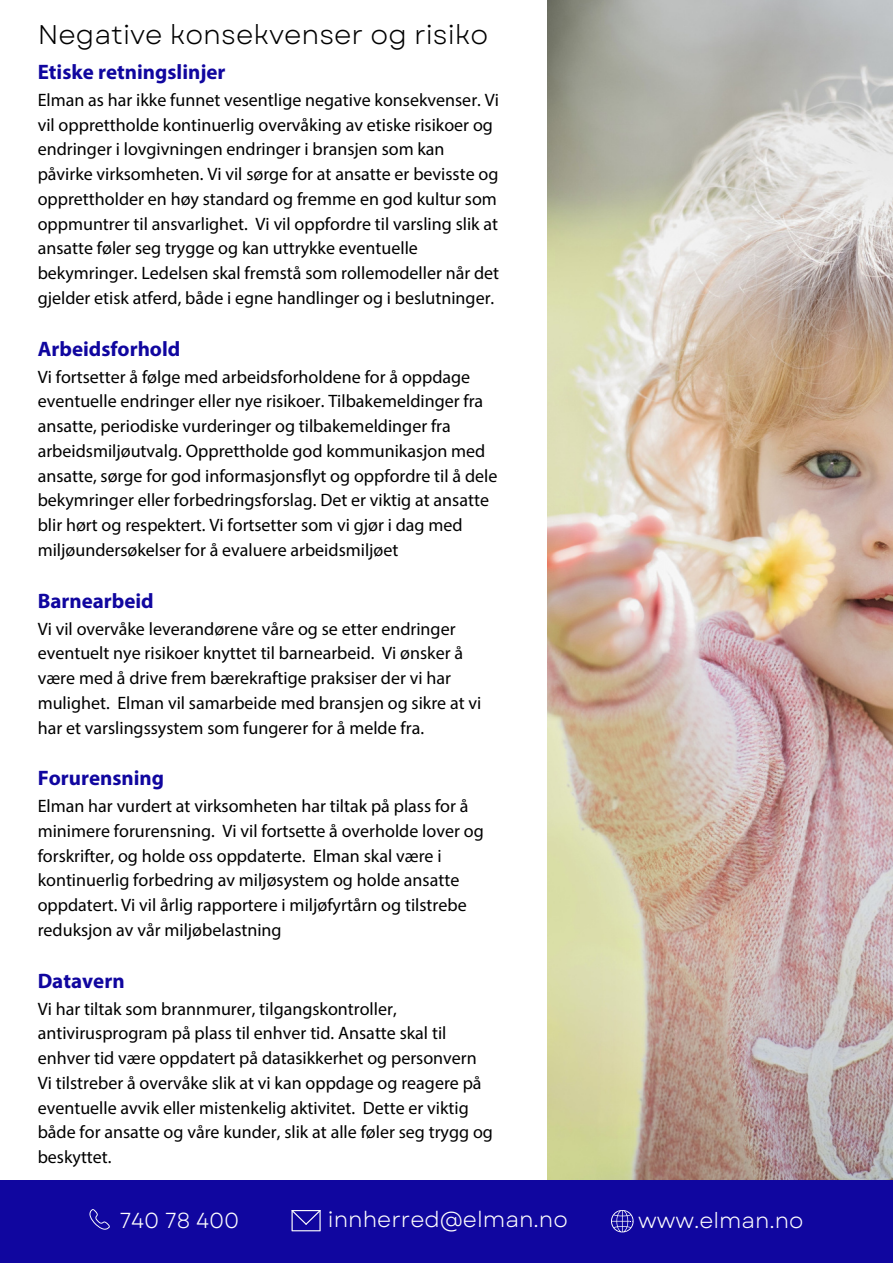
<style>
.page{position:relative;width:893px;height:1264px;background:#fff}
.page>*{position:absolute;margin:0;border:0;box-sizing:border-box;transform-origin:0 0}
.t1{font:27px "Garet";color:#000}
.t2{font:21.9px "Garet";color:#fff}
.t3{font:21.75px "Garet";color:#fff}
.t4{font:21.6px "Garet";color:#fff}
.t5{font:700 21px "Myriad Pro";color:#10069f}
.t6{font:18px/24.8px "Myriad Pro";color:#000}
</style>
<div class="page">
<div style="left:0;top:1179px;width:892px;height:83px;background:#10069f"></div>
<svg style="left:89px;top:1209px;width:21px;height:20px"></svg>
<svg style="left:291px;top:1210px;width:30px;height:21px"></svg>
<svg style="left:611px;top:1210px;width:22px;height:22px"></svg>
<img style="left:547px;top:0;width:345px;height:1179px">
<p class="t1" style="left:38px;top:15px;width:452px">Negative konsekvenser og risiko</p>
<p class="t5" style="left:38px;top:63px;width:189px">Etiske retningslinjer</p>
<p class="t6" style="left:38px;top:89px;width:463px">Elman as har ikke funnet vesentlige negative konsekvenser. Vi vil opprettholde kontinuerlig overvåking av etiske risikoer og endringer i lovgivningen endringer i bransjen som kan påvirke virksomheten. Vi vil sørge for at ansatte er bevisste og opprettholder en høy standard og fremme en god kultur som oppmuntrer til ansvarlighet. Vi vil oppfordre til varsling slik at ansatte føler seg trygge og kan uttrykke eventuelle bekymringer. Ledelsen skal fremstå som rollemodeller når det gjelder etisk atferd, både i egne handlinger og i beslutninger.</p>
<p class="t5" style="left:38px;top:340px;width:144px">Arbeidsforhold</p>
<p class="t6" style="left:38px;top:366px;width:461px">Vi fortsetter å følge med arbeidsforholdene for å oppdage eventuelle endringer eller nye risikoer. Tilbakemeldinger fra ansatte, periodiske vurderinger og tilbakemeldinger fra arbeidsmiljøutvalg. Opprettholde god kommunikasjon med ansatte, sørge for god informasjonsflyt og oppfordre til å dele bekymringer eller forbedringsforslag. Det er viktig at ansatte blir hørt og respektert. Vi fortsetter som vi gjør i dag med miljøundersøkelser for å evaluere arbeidsmiljøet</p>
<p class="t5" style="left:38px;top:592px;width:117px">Barnearbeid</p>
<p class="t6" style="left:38px;top:617px;width:445px">Vi vil overvåke leverandørene våre og se etter endringer eventuelt nye risikoer knyttet til barnearbeid. Vi ønsker å være med å drive frem bærekraftige praksiser der vi har mulighet. Elman vil samarbeide med bransjen og sikre at vi har et varslingssystem som fungerer for å melde fra.</p>
<p class="t5" style="left:38px;top:769px;width:128px">Forurensning</p>
<p class="t6" style="left:38px;top:795px;width:447px">Elman har vurdert at virksomheten har tiltak på plass for å minimere forurensning. Vi vil fortsette å overholde lover og forskrifter, og holde oss oppdaterte. Elman skal være i kontinuerlig forbedring av miljøsystem og holde ansatte oppdatert. Vi vil årlig rapportere i miljøfyrtårn og tilstrebe reduksjon av vår miljøbelastning</p>
<p class="t5" style="left:38px;top:971px;width:88px">Datavern</p>
<p class="t6" style="left:38px;top:997px;width:440px">Vi har tiltak som brannmurer, tilgangskontroller, antivirusprogram på plass til enhver tid. Ansatte skal til enhver tid være oppdatert på datasikkerhet og personvern</p>
<p class="t6" style="left:38px;top:1072px;width:456px">Vi tilstreber å overvåke slik at vi kan oppdage og reagere på eventuelle avvik eller mistenkelig aktivitet. Dette er viktig både for ansatte og våre kunder, slik at alle føler seg trygg og beskyttet.</p>
<p class="t4" style="left:120px;top:1204px;width:121px">740 78 400</p>
<p class="t2" style="left:328px;top:1203px;width:241px">innherred@elman.no</p>
<p class="t3" style="left:638px;top:1204px;width:167px">www.elman.no</p>
</div>
